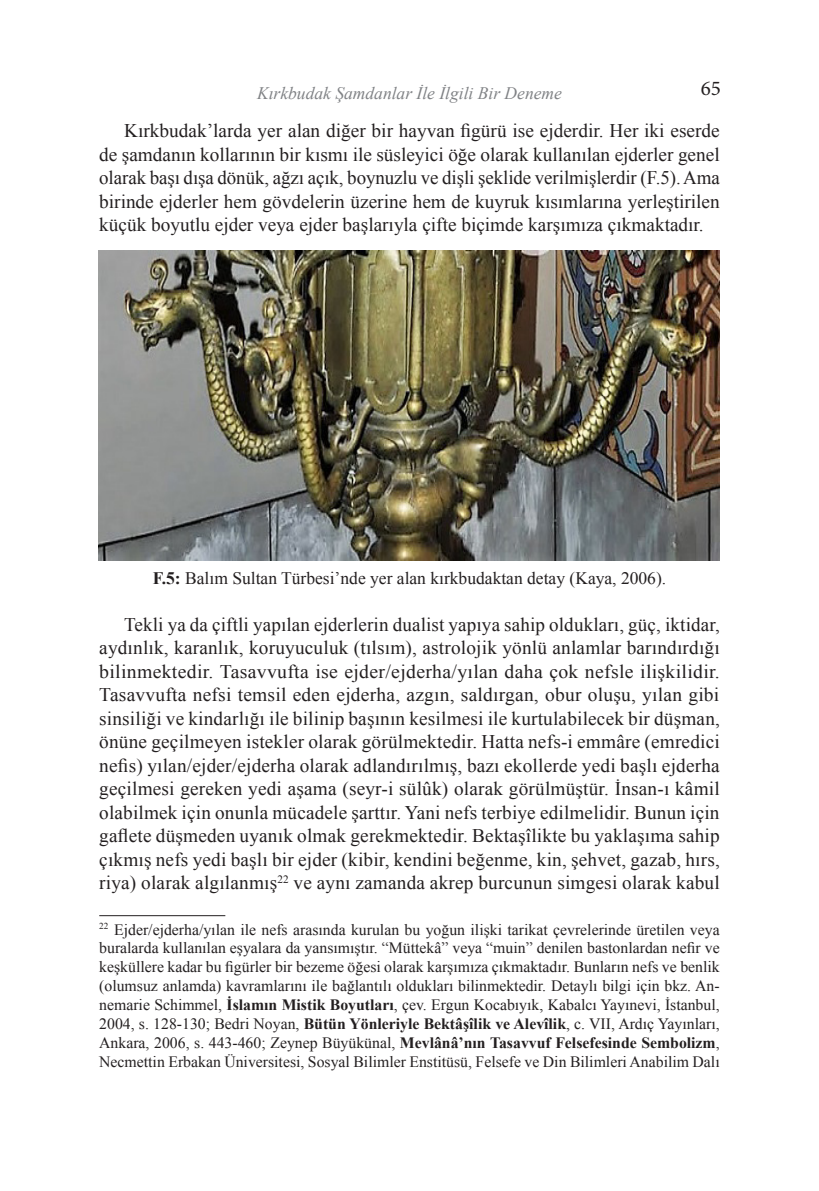
<style>
.page{position:relative;width:819px;height:1191px;background:#fff}
.page>*{position:absolute;margin:0;border:0;box-sizing:border-box;transform-origin:0 0}
.t1{font:21px "Minion Pro";color:#231f20}
.t2{font:19.25px/23.4px "Times New Roman";letter-spacing:.005em;color:#231f20;text-align:justify}
.t3{font:17.5px "Times New Roman";color:#231f20}
.t4{font:italic 17.5px "Times New Roman";color:#808285}
.t5{font:15.75px/18.9px "Times New Roman";color:#231f20;text-align:justify}
.s1{font-weight:700}
</style>
<div class="page">
<img style="left:99px;top:250px;width:620px;height:310px">
<hr style="left:99px;top:915px;width:126px;height:1px;background:#231f20">
<p class="t4" style="left:257px;top:81px;width:306px">Kırkbudak Şamdanlar İle İlgili Bir Deneme</p>
<p class="t1" style="left:700px;top:75px;width:22px">65</p>
<p class="t2" style="left:99px;top:119px;width:622px;text-indent:25px">Kırkbudak’larda yer alan diğer bir hayvan figürü ise ejderdir. Her iki eserde de şamdanın kollarının bir kısmı ile süsleyici öğe olarak kullanılan ejderler genel olarak başı dışa dönük, ağzı açık, boynuzlu ve dişli şeklide verilmişlerdir (F.5). Ama birinde ejderler hem gövdelerin üzerine hem de kuyruk kısımlarına yerleştirilen küçük boyutlu ejder veya ejder başlarıyla çifte biçimde karşımıza çıkmaktadır.</p>
<p class="t3" style="left:153px;top:566px;width:515px"><span class="s1">F.5:</span> Balım Sultan Türbesi’nde yer alan kırkbudaktan detay (Kaya, 2006).</p>
<p class="t2" style="left:99px;top:612px;width:622px;text-indent:25px">Tekli ya da çiftli yapılan ejderlerin dualist yapıya sahip oldukları, güç, iktidar, aydınlık, karanlık, koruyuculuk (tılsım), astrolojik yönlü anlamlar barındırdığı bilinmektedir. Tasavvufta ise ejder/ejderha/yılan daha çok nefsle ilişkilidir.<br>Tasavvufta nefsi temsil eden ejderha, azgın, saldırgan, obur oluşu, yılan gibi sinsiliği ve kindarlığı ile bilinip başının kesilmesi ile kurtulabilecek bir düşman, önüne geçilmeyen istekler olarak görülmektedir. Hatta nefs-i emmâre (emredici nefis) yılan/ejder/ejderha olarak adlandırılmış, bazı ekollerde yedi başlı ejderha geçilmesi gereken yedi aşama (seyr-i sülûk) olarak görülmüştür. İnsan-ı kâmil olabilmek için onunla mücadele şarttır. Yani nefs terbiye edilmelidir. Bunun için gaflete düşmeden uyanık olmak gerekmektedir. Bektaşîlikte bu yaklaşıma sahip çıkmış nefs yedi başlı bir ejder (kibir, kendini beğenme, kin, şehvet, gazab, hırs, riya) olarak algılanmış<sup>22</sup> ve aynı zamanda akrep burcunun simgesi olarak kabul</p>
<p class="t5" style="left:99px;top:919px;width:622px"><sup>22</sup> Ejder/ejderha/yılan ile nefs arasında kurulan bu yoğun ilişki tarikat çevrelerinde üretilen veya buralarda kullanılan eşyalara da yansımıştır. “Müttekâ” veya “muin” denilen bastonlardan nefir ve keşküllere kadar bu figürler bir bezeme öğesi olarak karşımıza çıkmaktadır. Bunların nefs ve benlik (olumsuz anlamda) kavramlarını ile bağlantılı oldukları bilinmektedir. Detaylı bilgi için bkz. An&shy;nemarie Schimmel, <span class="s1">İslamın Mistik Boyutları</span>, çev. Ergun Kocabıyık, Kabalcı Yayınevi, İstanbul, 2004, s. 128-130; Bedri Noyan, <span class="s1">Bütün Yönleriyle Bektâşîlik ve Alevîlik</span>, c. VII, Ardıç Yayınları, Ankara, 2006, s. 443-460; Zeynep Büyükünal, <span class="s1">Mevlânâ’nın Tasavvuf Felsefesinde Sembolizm</span>, Necmettin Erbakan Üniversitesi, Sosyal Bilimler Enstitüsü, Felsefe ve Din Bilimleri Anabilim Dalı</p>
</div>
